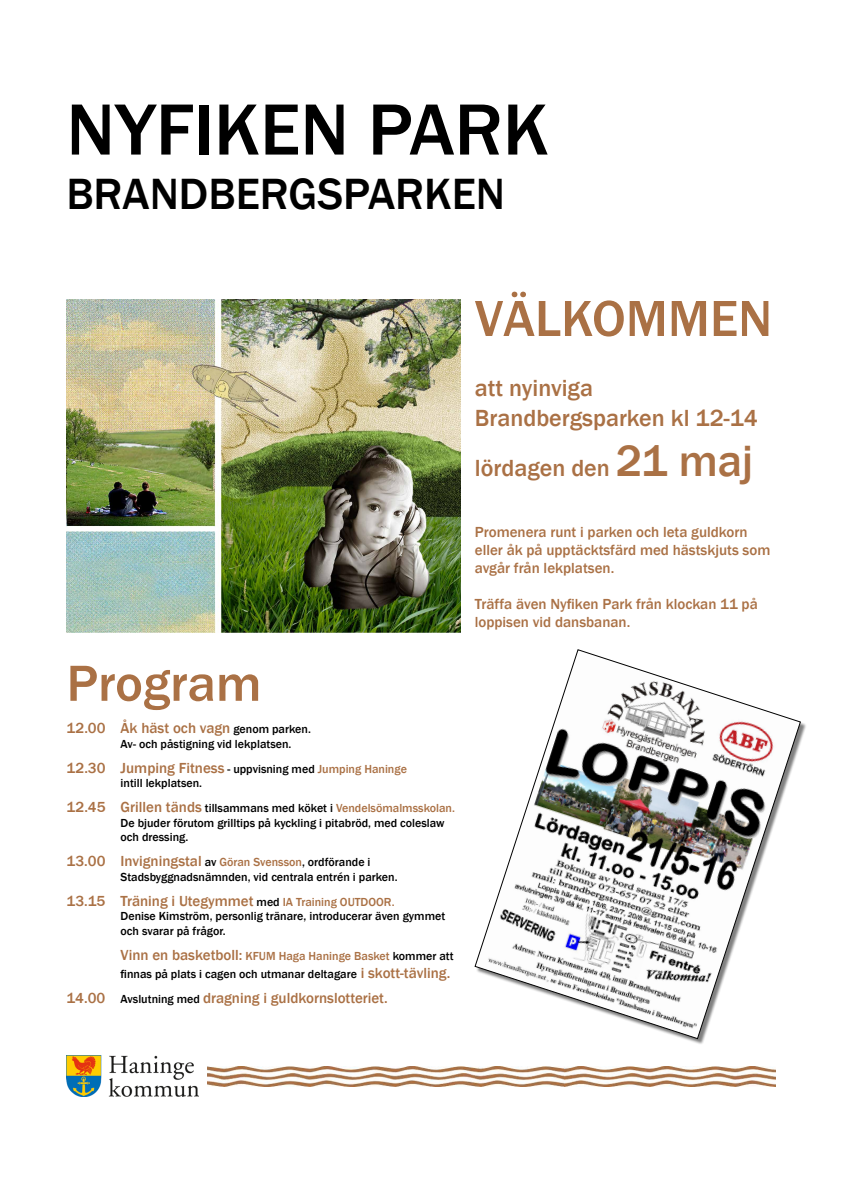
<style>
.page{position:relative;width:842px;height:1192px;background:#fff}
.page>*{position:absolute;margin:0;border:0;box-sizing:border-box;transform-origin:0 0}
.t1{font:500 75px "Franklin Gothic";color:#000}
.t2{font:500 52.5px "Franklin Gothic";color:#aa7145}
.t3{font:500 45px "Franklin Gothic";color:#000}
.t4{font:500 24px/30px "Franklin Gothic";color:#aa7145}
.t5{font:500 15px/18px "Franklin Gothic";color:#aa7145}
.t6{font:500 12px/14.4px "Franklin Gothic";color:#000}
.s1{font-size:45px}
.s2{font-size:12px;color:#000}
.s3{font-size:12px}
.s4{font-size:15px;color:#aa7145}
.s5{color:#aa7145}
</style>
<div class="page">
<svg style="left:475px;top:649px;width:326px;height:390px"></svg>
<img style="left:208px;top:1066px;width:567px;height:20px">
<img style="left:67px;top:1056px;width:131px;height:41px">
<img style="left:67px;top:299px;width:394px;height:333px">
<h1 class="t1" style="left:66px;top:83px;width:484px">NYFIKEN PARK</h1>
<h3 class="t3" style="left:66px;top:166px;width:440px">BRANDBERGSPARKEN</h3>
<h2 class="t2" style="left:475px;top:286px;width:299px">VÄLKOMMEN</h2>
<h3 class="t4" style="left:475px;top:373px;width:284px">att nyinviga<br>Brandbergsparken kl 12-14</h3>
<h3 class="t4" style="left:475px;top:453px;width:280px">lördagen den <span class="s1">21 maj</span></h3>
<h2 class="t2" style="left:67px;top:651px;width:197px">Program</h2>
<p class="t5" style="left:67px;top:719px;width:246px">12.00 Åk häst och vagn <span class="s2">genom parken.</span></p>
<p class="t6" style="left:121px;top:737px;width:172px">Av- och påstigning vid lekplatsen.</p>
<p class="t5" style="left:67px;top:759px;width:342px">12.30 Jumping Fitness <span class="s2">- uppvisning med</span> <span class="s3">Jumping Haninge</span></p>
<p class="t6" style="left:67px;top:771px;width:390px;line-height:25.2px;text-indent:54px">intill lekplatsen.<br><span class="s4">12.45 Grillen tänds</span> tillsammans med köket i <span class="s5">Vendelsömalmsskolan.</span></p>
<p class="t6" style="left:121px;top:816px;width:325px">De bjuder förutom grilltips på kyckling i pitabröd, med coleslaw och dressing.</p>
<p class="t5" style="left:67px;top:853px;width:305px">13.00 Invigningstal <span class="s2">av</span> <span class="s3">Göran Svensson</span><span class="s2">, ordförande i</span></p>
<p class="t6" style="left:121px;top:870px;width:278px">Stadsbyggnadsnämnden, vid centrala entrén i parken.</p>
<p class="t5" style="left:67px;top:892px;width:329px">13.15 Träning i Utegymmet <span class="s2">med</span> <span class="s3">IA Training OUTDOOR.</span></p>
<p class="t6" style="left:121px;top:909px;width:326px">Denise Kimström, personlig tränare, introducerar även gymmet och svarar på frågor.</p>
<p class="t6" style="left:121px;top:947px;width:335px;line-height:18px"><span class="s4">Vinn en basketboll:</span> <span class="s5">KFUM Haga Haninge Basket</span> kommer att finnas på plats i cagen och utmanar deltagare <span class="s4">i skott-tävling.</span></p>
<p class="t5" style="left:67px;top:989px;width:323px">14.00 <span class="s2">Avslutning med</span> dragning i guldkornslotteriet.</p>
<p class="t5" style="left:475px;top:523px;width:297px">Promenera runt i parken och leta guldkorn eller åk på upptäcktsfärd med hästskjuts som avgår från lekplatsen.</p>
<p class="t5" style="left:475px;top:595px;width:284px">Träffa även Nyfiken Park från klockan 11 på loppisen vid dansbanan.</p>
</div>
